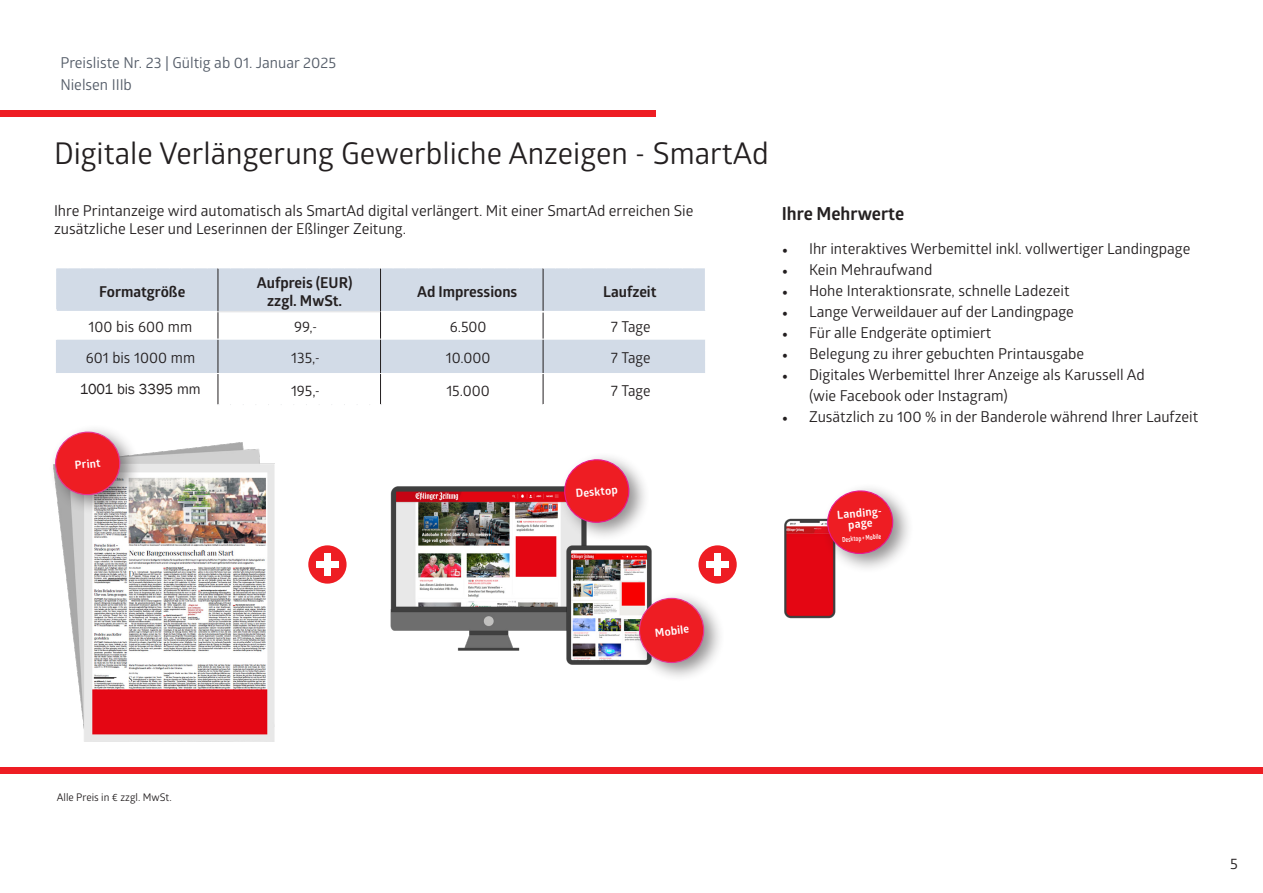
<style>
.page{position:relative;width:1263px;height:893px;background:#fff}
.page>*{position:absolute;margin:0;border:0;box-sizing:border-box;transform-origin:0 0}
.t1{font:30px "Glober";color:#231f20}
.Liste_Aufzählung{font:700 18px "Glober";color:#231f20}
.t2{font:15px/18px "Glober";color:#231f20}
.t3{font:700 15px "Glober";color:#231f20}
.t4{font:15px/21.6px "Glober";color:#545c68}
.t5{font:15px "Franklin Gothic";color:#231f20}
.t6{font:700 11.25px/10.5px "Glober";color:#fff;text-align:center}
.t7{font:10.5px "Glober";color:#231f20}
.t8{font:700 6.75px "Glober";color:#fff;scale:.75 1}
.s1{font-family:"Minion Pro"}
</style>
<div class="page">
<div style="left:0;top:767px;width:1263px;height:6px;background:#ee1d23"></div>
<div style="left:0;top:110px;width:655px;height:6px;background:#ee1d23"></div>
<div style="left:56px;top:268px;width:649px;height:43px;background:#d2dbe7"></div>
<svg style="left:56px;top:312px;width:162px;height:92px"></svg>
<svg style="left:219px;top:312px;width:486px;height:92px"></svg>
<hr style="left:218px;top:268px;width:1px;height:44px;background:#231f20">
<hr style="left:543px;top:268px;width:1px;height:43px;background:#231f20">
<svg style="left:218px;top:312px;width:1px;height:27px"></svg>
<svg style="left:543px;top:312px;width:1px;height:27px"></svg>
<hr style="left:218px;top:339px;width:1px;height:34px;background:#231f20">
<hr style="left:543px;top:339px;width:1px;height:34px;background:#231f20">
<hr style="left:218px;top:374px;width:1px;height:30px;background:#231f20">
<hr style="left:543px;top:374px;width:1px;height:30px;background:#231f20">
<hr style="left:380px;top:268px;width:1px;height:44px;background:#231f20">
<svg style="left:380px;top:312px;width:1px;height:27px"></svg>
<hr style="left:380px;top:339px;width:1px;height:34px;background:#231f20">
<hr style="left:380px;top:374px;width:1px;height:30px;background:#231f20">
<hr style="left:56px;top:339px;width:162px;height:1px;background:#fff">
<hr style="left:218px;top:339px;width:162px;height:1px;background:#fff">
<hr style="left:380px;top:339px;width:163px;height:1px;background:#fff">
<hr style="left:543px;top:339px;width:162px;height:1px;background:#fff">
<hr style="left:56px;top:373px;width:162px;height:1px;background:#fff">
<hr style="left:218px;top:373px;width:162px;height:1px;background:#fff">
<hr style="left:380px;top:373px;width:163px;height:1px;background:#fff">
<hr style="left:543px;top:373px;width:162px;height:1px;background:#fff">
<svg style="left:230px;top:404px;width:140px;height:1px"></svg>
<hr style="left:218px;top:311px;width:162px;height:1px;background:#e6e7e9">
<img style="left:59px;top:442px;width:216px;height:299px">
<div style="left:49px;top:424px;width:93px;height:91px;background:#231f20;opacity:.5"></div>
<svg style="left:55px;top:430px;width:67px;height:66px;background:#e24a53"></svg>
<img style="left:390px;top:486px;width:168px;height:165px">
<img style="left:557px;top:536px;width:95px;height:129px">
<div style="left:558px;top:451px;width:93px;height:92px;background:#231f20;opacity:.5"></div>
<svg style="left:564px;top:458px;width:67px;height:65px;background:#e74b55"></svg>
<div style="left:633px;top:590px;width:92px;height:93px;background:#231f20;opacity:.5"></div>
<div style="left:639px;top:598px;width:65px;height:64px;background:#ee1d23;border-radius:50%"></div>
<div style="left:639px;top:598px;width:65px;height:65px;border:1px solid #e53595;border-radius:50%"></div>
<img style="left:784px;top:518px;width:52px;height:101px">
<div style="left:821px;top:482px;width:94px;height:92px;background:#231f20;opacity:.5"></div>
<svg style="left:826px;top:489px;width:68px;height:66px;background:#e74651"></svg>
<div style="left:308px;top:545px;width:39px;height:39px;background:#ee1d23;border-radius:50%"></div>
<div style="left:324px;top:553px;width:7px;height:23px;background:#fff"></div>
<div style="left:316px;top:561px;width:23px;height:7px;background:#fff"></div>
<div style="left:698px;top:545px;width:39px;height:39px;background:#ee1d23;border-radius:50%"></div>
<div style="left:714px;top:553px;width:7px;height:23px;background:#fff"></div>
<div style="left:706px;top:561px;width:23px;height:7px;background:#fff"></div>
<p class="t4" style="left:60px;top:51px;width:277px">Preisliste Nr. 23 | Gültig ab 01. Januar 2025<br>Nielsen IIIb</p>
<p class="t1" style="left:54px;top:132px;width:716px">Digitale Verlängerung Gewerbliche Anzeigen - SmartAd</p>
<p class="t2" style="left:54px;top:201px;width:641px">Ihre Printanzeige wird automatisch als SmartAd digital verlängert. Mit einer SmartAd erreichen Sie zusätzliche Leser und Leserinnen der Eßlinger Zeitung.</p>
<p class="t3" style="left:99px;top:281px;width:88px">Formatgröße</p>
<p class="t3" style="left:257px;top:272px;width:97px">Aufpreis (EUR)</p>
<p class="t3" style="left:267px;top:290px;width:77px">zzgl. MwSt.</p>
<p class="t3" style="left:417px;top:281px;width:102px">Ad Impressions</p>
<p class="t3" style="left:603px;top:281px;width:55px">Laufzeit</p>
<p class="t2" style="left:89px;top:317px;width:105px">100 bis 600 mm</p>
<p class="t2" style="left:294px;top:317px;width:25px">99,-</p>
<p class="t2" style="left:450px;top:317px;width:38px">6.500</p>
<p class="t2" style="left:611px;top:317px;width:41px">7 Tage</p>
<p class="t2" style="left:86px;top:348px;width:111px">601 bis 1000 mm</p>
<p class="t2" style="left:291px;top:348px;width:30px">135,-</p>
<p class="t2" style="left:446px;top:348px;width:46px">10.000</p>
<p class="t2" style="left:611px;top:348px;width:41px">7 Tage</p>
<p class="t5" style="left:80px;top:380px;width:122px">1001 bis 3395 mm</p>
<p class="t2" style="left:291px;top:381px;width:31px">195,-</p>
<p class="t2" style="left:446px;top:381px;width:45px">15.000</p>
<p class="t2" style="left:611px;top:381px;width:41px">7 Tage</p>
<p class="t6" style="left:74px;top:459px;width:27px;rotate:-5deg">Print</p>
<p class="t6" style="left:575px;top:488px;width:44px;rotate:-5deg">Desktop</p>
<p class="Liste_Aufzählung" style="left:782px;top:200px;width:124px">Ihre Mehrwerte</p>
<p class="t2" style="left:782px;top:239px;width:410px"><span class="s1">•</span> Ihr interaktives Werbemittel inkl. vollwertiger Landingpage</p>
<p class="t2" style="left:782px;top:260px;width:152px"><span class="s1">•</span> Kein Mehraufwand</p>
<p class="t2" style="left:782px;top:281px;width:289px"><span class="s1">•</span> Hohe Interaktionsrate, schnelle Ladezeit</p>
<p class="t2" style="left:782px;top:302px;width:293px"><span class="s1">•</span> Lange Verweildauer auf der Landingpage</p>
<p class="t2" style="left:782px;top:323px;width:211px"><span class="s1">•</span> Für alle Endgeräte optimiert</p>
<p class="t2" style="left:782px;top:344px;width:304px"><span class="s1">•</span> Belegung zu ihrer gebuchten Printausgabe</p>
<p class="t2" style="left:809px;top:363px;width:337px;line-height:21px;text-indent:-27px"><span class="s1">•</span> Digitales Werbemittel Ihrer Anzeige als Karussell Ad (wie Facebook oder Instagram)</p>
<p class="t2" style="left:782px;top:407px;width:418px"><span class="s1">•</span> Zusätzlich zu 100 % in der Banderole während Ihrer Laufzeit</p>
<p class="t6" style="left:837px;top:509px;width:46px;rotate:-5deg">Landing&shy;page</p>
<p class="t8" style="left:842px;top:535px;width:54px;rotate:-5deg">Desktop + Mobile</p>
<p class="t6" style="left:654px;top:627px;width:36px;rotate:-7deg">Mobile</p>
<p class="t7" style="left:57px;top:790px;width:116px">Alle Preis in € zzgl. MwSt.</p>
<p class="t2" style="left:1230px;top:854px;width:9px">5</p>
</div>
